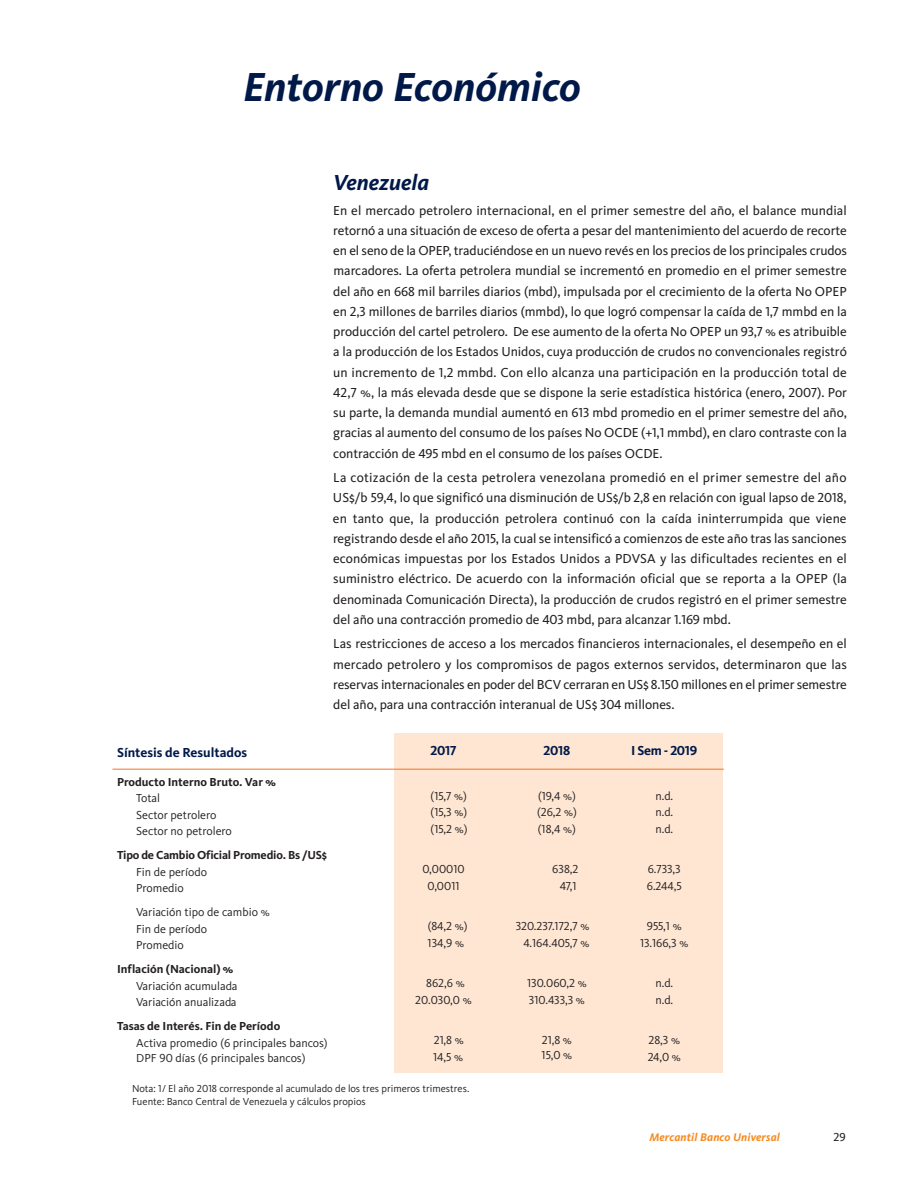
<style>
.page{position:relative;width:915px;height:1191px;background:#fff}
.page>*{position:absolute;margin:0;border:0;box-sizing:border-box;transform-origin:0 0}
.t1{font:italic 700 42px "Kievit LF";color:#001948}
.t2{font:italic 700 22.5px "Kievit LF";color:#001948}
.t3{font:13.5px/20.2px "Kievit LF";letter-spacing:-.005em;color:#231f20;text-align:justify}
.t4{font:700 13.5px "Kievit LF";color:#001948}
.t5{font:12px/16.5px "Kievit LF";color:#231f20}
.t6{font:700 12px "Kievit LF";color:#231f20}
.t7{font:12px "Kievit LF";color:#231f20}
.t8{font:italic 700 11.55px "Kievit LF";letter-spacing:.01em;color:#f68b1f}
.t9{font:10.5px/13.5px "Kievit LF";color:#231f20}
</style>
<div class="page">
<div style="left:395px;top:733px;width:327px;height:339px;background:#fee6d3"></div>
<hr style="left:112px;top:769px;width:611px;height:1px;background:#f47321">
<h1 class="t1" style="left:243px;top:73px;width:339px">Entorno Económico</h1>
<h2 class="t2" style="left:333px;top:175px;width:97px">Venezuela</h2>
<p class="t3" style="left:333px;top:201px;width:515px">En el mercado petrolero internacional, en el primer semestre del año, el balance mundial retornó a una situación de exceso de oferta a pesar del mantenimiento del acuerdo de recorte en el seno de la OPEP, traduciéndose en un nuevo revés en los precios de los principales crudos marcadores. La oferta petrolera mundial se incrementó en promedio en el primer semestre del año en 668 mil barriles diarios (mbd), impulsada por el crecimiento de la oferta No OPEP en 2,3 millones de barriles diarios (mmbd), lo que logró compensar la caída de 1,7 mmbd en la producción del cartel petrolero. De ese aumento de la oferta No OPEP un 93,7 % es atribuible a la producción de los Estados Unidos, cuya producción de crudos no convencionales registró un incremento de 1,2 mmbd. Con ello alcanza una participación en la producción total de 42,7 %, la más elevada desde que se dispone la serie estadística histórica (enero, 2007). Por su parte, la demanda mundial aumentó en 613 mbd promedio en el primer semestre del año, gracias al aumento del consumo de los países No OCDE (+1,1 mmbd), en claro contraste con la contracción de 495 mbd en el consumo de los países OCDE.</p>
<p class="t3" style="left:333px;top:469px;width:515px">La cotización de la cesta petrolera venezolana promedió en el primer semestre del año US$/b 59,4, lo que significó una disminución de US$/b 2,8 en relación con igual lapso de 2018, en tanto que, la producción petrolera continuó con la caída ininterrumpida que viene registrando desde el año 2015, la cual se intensificó a comienzos de este año tras las sanciones económicas impuestas por los Estados Unidos a PDVSA y las dificultades recientes en el suministro eléctrico. De acuerdo con la información oficial que se reporta a la OPEP (la denominada Comunicación Directa), la producción de crudos registró en el primer semestre del año una contracción promedio de 403 mbd, para alcanzar 1.169 mbd.</p>
<p class="t3" style="left:333px;top:635px;width:515px">Las restricciones de acceso a los mercados financieros internacionales, el desempeño en el mercado petrolero y los compromisos de pagos externos servidos, determinaron que las reservas internacionales en poder del BCV cerraran en US$ 8.150 millones en el primer semestre del año, para una contracción interanual de US$ 304 millones.</p>
<p class="t4" style="left:117px;top:748px;width:131px">Síntesis de Resultados</p>
<p class="t6" style="left:117px;top:778px;width:160px">Producto Interno Bruto. Var %</p>
<p class="t5" style="left:136px;top:791px;width:97px">Total<br>Sector petrolero<br>Sector no petrolero</p>
<p class="t6" style="left:117px;top:851px;width:211px">Tipo de Cambio Oficial Promedio. Bs /US$</p>
<p class="t5" style="left:136px;top:865px;width:72px">Fin de período<br>Promedio</p>
<p class="t5" style="left:136px;top:905px;width:135px">Variación tipo de cambio %<br>Fin de período<br>Promedio</p>
<p class="t6" style="left:117px;top:965px;width:118px">Inflación (Nacional) %</p>
<p class="t5" style="left:136px;top:979px;width:103px">Variación acumulada<br>Variación anualizada</p>
<p class="t6" style="left:117px;top:1022px;width:165px">Tasas de Interés. Fin de Período</p>
<p class="t5" style="left:136px;top:1036px;width:193px;line-height:15px">Activa promedio (6 principales bancos)<br>DPF 90 días (6 principales bancos)</p>
<p class="t4" style="left:430px;top:745px;width:27px">2017</p>
<p class="t5" style="left:430px;top:788px;width:38px;text-align:justify">(15,7 %) (15,3 %) (15,2 %)</p>
<p class="t5" style="left:422px;top:862px;width:44px;text-align:center">0,00010<br>0,0011</p>
<p class="t5" style="left:427px;top:919px;width:41px">(84,2 %)<br>134,9 %</p>
<p class="t5" style="left:415px;top:976px;width:58px;text-align:center">862,6 %<br>20.030,0 %</p>
<p class="t5" style="left:433px;top:1033px;width:32px">21,8 %<br>14,5 %</p>
<p class="t9" style="left:132px;top:1082px;width:338px">Nota: 1/ El año 2018 corresponde al acumulado de los tres primeros trimestres.<br>Fuente: Banco Central de Venezuela y cálculos propios</p>
<p class="t4" style="left:543px;top:745px;width:28px">2018</p>
<p class="t5" style="left:537px;top:788px;width:41px;text-align:justify">(19,4 %) (26,2 %) (18,4 %)</p>
<p class="t5" style="left:552px;top:862px;width:28px;text-align:center">638,2<br>47,1</p>
<p class="t5" style="left:515px;top:919px;width:75px;text-align:right">320.237.172,7 %<br>4.164.405,7 %</p>
<p class="t5" style="left:527px;top:976px;width:61px">130.060,2 %<br>310.433,3 %</p>
<p class="t5" style="left:541px;top:1034px;width:32px;line-height:15px">21,8 %<br>15,0 %</p>
<p class="t4" style="left:631px;top:745px;width:68px">I Sem - 2019</p>
<p class="t5" style="left:655px;top:788px;width:19px;text-align:justify">n.d. n.d. n.d.</p>
<p class="t5" style="left:646px;top:862px;width:36px">6.733,3<br>6.244,5</p>
<p class="t5" style="left:640px;top:919px;width:50px;text-align:center">955,1 %<br>13.166,3 %</p>
<p class="t5" style="left:655px;top:976px;width:19px">n.d. n.d.</p>
<p class="t5" style="left:647px;top:1033px;width:35px">28,3 %<br>24,0 %</p>
<p class="t8" style="left:649px;top:1133px;width:132px">Mercantil Banco Universal</p>
<p class="t7" style="left:833px;top:1133px;width:14px">29</p>
</div>
